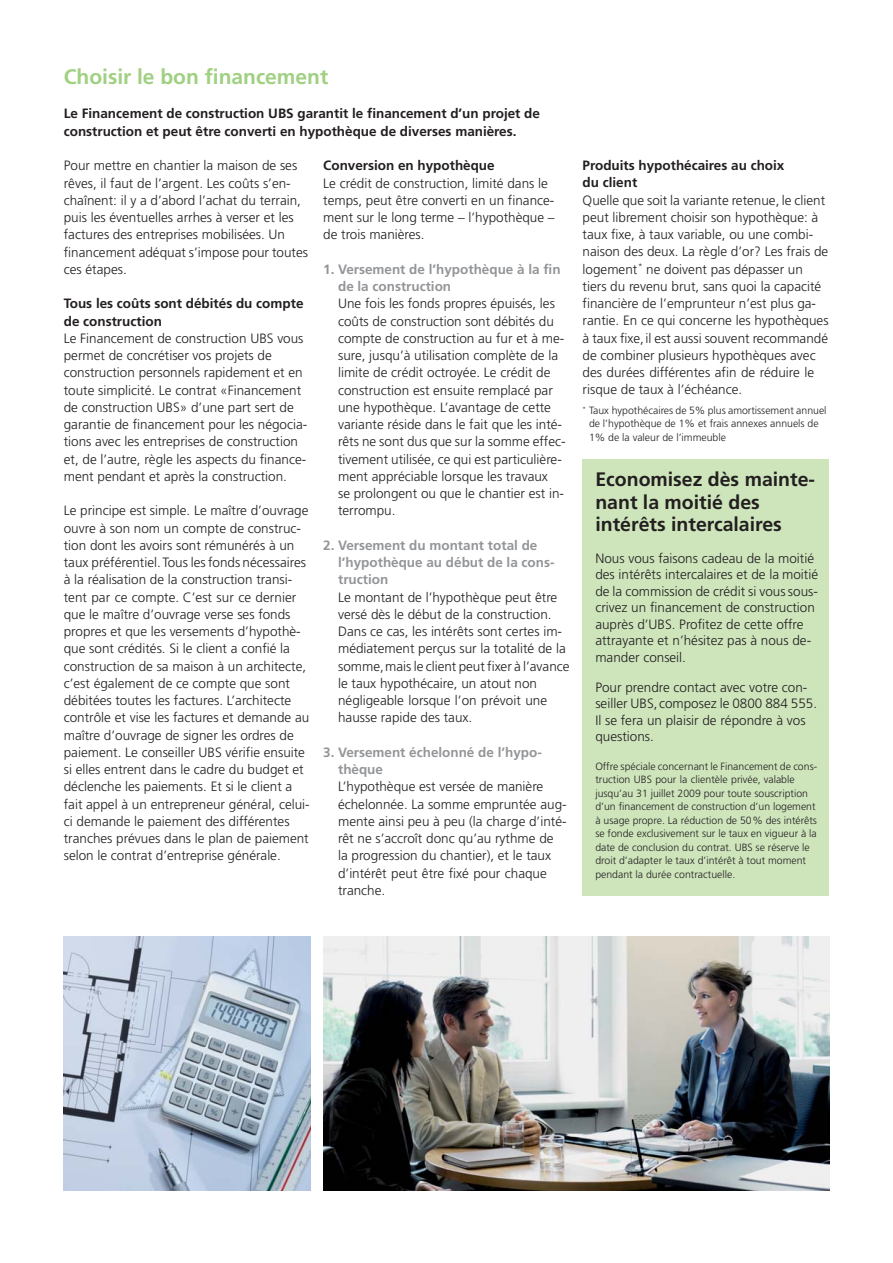
<style>
.page{position:relative;width:893px;height:1263px;background:#fff}
.page>*{position:absolute;margin:0;border:0;box-sizing:border-box;transform-origin:0 0}
.t1{font:700 21px "Frutiger";color:#a0d081}
.t2{font:700 19.5px/22.5px "Frutiger";color:#231f20}
.t3{font:300 13.5px/17.2px "Frutiger";color:#231f20}
.t4{font:700 13.5px/17.2px "Frutiger";color:#231f20}
.t5{font:700 13.5px/17.2px "Frutiger";color:#939598}
.t6{font:300 10.5px/13.5px "Frutiger";color:#231f20}
</style>
<div class="page">
<div style="left:583px;top:459px;width:246px;height:436px;background:#cee5bc"></div>
<img style="left:323px;top:937px;width:506px;height:254px">
<img style="left:64px;top:937px;width:246px;height:254px">
<h1 class="t1" style="left:64px;top:68px;width:266px">Choisir le bon financement</h1>
<p class="t4" style="left:64px;top:106px;width:478px">Le Financement de construction UBS garantit le financement d’un projet de construction et peut être converti en hypothèque de diverses manières.</p>
<p class="t3" style="left:64px;top:158px;width:246px">Pour mettre en chantier la maison de ses rêves, il faut de l’argent. Les coûts s’en&shy;chaînent: il y a d’abord l’achat du terrain, puis les éventuelles arrhes à verser et les factures des entreprises mobilisées. Un financement adéquat s’impose pour toutes ces étapes.</p>
<p class="t4" style="left:64px;top:296px;width:241px">Tous les coûts sont débités du compte de construction</p>
<p class="t3" style="left:64px;top:331px;width:245px">Le Financement de construction UBS vous permet de concrétiser vos projets de construction personnels rapidement et en toute simplicité. Le contrat «Financement de construction UBS» d’une part sert de garantie de financement pour les négocia&shy;tions avec les entreprises de construction et, de l’autre, règle les aspects du finance&shy;ment pendant et après la construction.</p>
<p class="t3" style="left:64px;top:503px;width:247px">Le principe est simple. Le maître d’ouvrage ouvre à son nom un compte de construc&shy;tion dont les avoirs sont rémunérés à un taux préférentiel.Tous les fonds nécessaires à la réalisation de la construction transi&shy;tent par ce compte. C’est sur ce dernier que le maître d’ouvrage verse ses fonds propres et que les versements d’hypothè&shy;que sont crédités. Si le client a confié la construction de sa maison à un architecte, c’est également de ce compte que sont débitées toutes les factures. L’architecte contrôle et vise les factures et demande au maître d’ouvrage de signer les ordres de paiement. Le conseiller UBS vérifie ensuite si elles entrent dans le cadre du budget et déclenche les paiements. Et si le client a fait appel à un entrepreneur général, celui&shy;ci demande le paiement des différentes tranches prévues dans le plan de paiement selon le contrat d’entreprise générale.</p>
<p class="t4" style="left:323px;top:158px;width:173px">Conversion en hypothèque</p>
<p class="t3" style="left:323px;top:175px;width:233px">Le crédit de construction, limité dans le temps, peut être converti en un finance&shy;ment sur le long terme – l’hypothèque – de trois manières.</p>
<p class="t5" style="left:338px;top:262px;width:224px;text-indent:-15px">1. Versement de l’hypothèque à la fin de la construction</p>
<p class="t3" style="left:338px;top:296px;width:229px">Une fois les fonds propres épuisés, les coûts de construction sont débités du compte de construction au fur et à me&shy;sure, jusqu’à utilisation complète de la limite de crédit octroyée. Le crédit de construction est ensuite remplacé par une hypothèque. L’avantage de cette variante réside dans le fait que les inté&shy;rêts ne sont dus que sur la somme effec&shy;tivement utilisée, ce qui est particulière&shy;ment appréciable lorsque les travaux<br>se prolongent ou que le chantier est in&shy;terrompu.</p>
<p class="t5" style="left:338px;top:538px;width:218px;text-indent:-15px">2. Versement du montant total de l’hypothèque au début de la cons&shy;truction</p>
<p class="t3" style="left:338px;top:589px;width:233px">Le montant de l’hypothèque peut être versé dès le début de la construction.<br>Dans ce cas, les intérêts sont certes im&shy;médiatement perçus sur la totalité de la somme,mais le client peut fixer à l’avance le taux hypothécaire, un atout non négligeable lorsque l’on prévoit une hausse rapide des taux.</p>
<p class="t5" style="left:338px;top:745px;width:205px;text-indent:-15px">3. Versement échelonné de l’hypo&shy;thèque</p>
<p class="t3" style="left:338px;top:779px;width:230px">L’hypothèque est versée de manière échelonnée. La somme empruntée aug&shy;mente ainsi peu à peu (la charge d’inté&shy;rêt ne s’accroît donc qu’au rythme de la progression du chantier), et le taux d’intérêt peut être fixé pour chaque tranche.</p>
<p class="t4" style="left:583px;top:158px;width:203px">Produits hypothécaires au choix du client</p>
<p class="t3" style="left:583px;top:192px;width:247px">Quelle que soit la variante retenue, le client peut librement choisir son hypothèque: à taux fixe, à taux variable, ou une combi&shy;naison des deux. La règle d’or? Les frais de logement<sup>*</sup> ne doivent pas dépasser un tiers du revenu brut, sans quoi la capacité financière de l’emprunteur n’est plus ga&shy;rantie. En ce qui concerne les hypothèques à taux fixe,il est aussi souvent recommandé de combiner plusieurs hypothèques avec des durées différentes afin de réduire le risque de taux à l’échéance.</p>
<p class="t6" style="left:589px;top:404px;width:239px;text-indent:-6px"><sup>*</sup> Taux hypothécaires de 5% plus amortissement annuel de l’hypothèque de 1% et frais annexes annuels de<br>1% de la valeur de l’immeuble</p>
<h2 class="t2" style="left:595px;top:470px;width:221px">Economisez dès mainte&shy;nant la moitié des intérêts intercalaires</h2>
<p class="t3" style="left:595px;top:551px;width:224px;line-height:16.5px">Nous vous faisons cadeau de la moitié des intérêts intercalaires et de la moitié de la commission de crédit si vous sous&shy;crivez un financement de construction auprès d’UBS. Profitez de cette offre attrayante et n’hésitez pas à nous de&shy;mander conseil.</p>
<p class="t3" style="left:595px;top:680px;width:223px;line-height:16.5px">Pour prendre contact avec votre con&shy;seiller UBS,composez le 0800 884 555.<br>Il se fera un plaisir de répondre à vos questions.</p>
<p class="t6" style="left:595px;top:760px;width:223px">Offre spéciale concernant le Financement de cons&shy;truction UBS pour la clientèle privée, valable jusqu’au 31 juillet 2009 pour toute souscription d’un financement de construction d’un logement à usage propre. La réduction de 50% des intérêts se fonde exclusivement sur le taux en vigueur à la date de conclusion du contrat. UBS se réserve le droit d’adapter le taux d’intérêt à tout moment pendant la durée contractuelle.</p>
</div>
